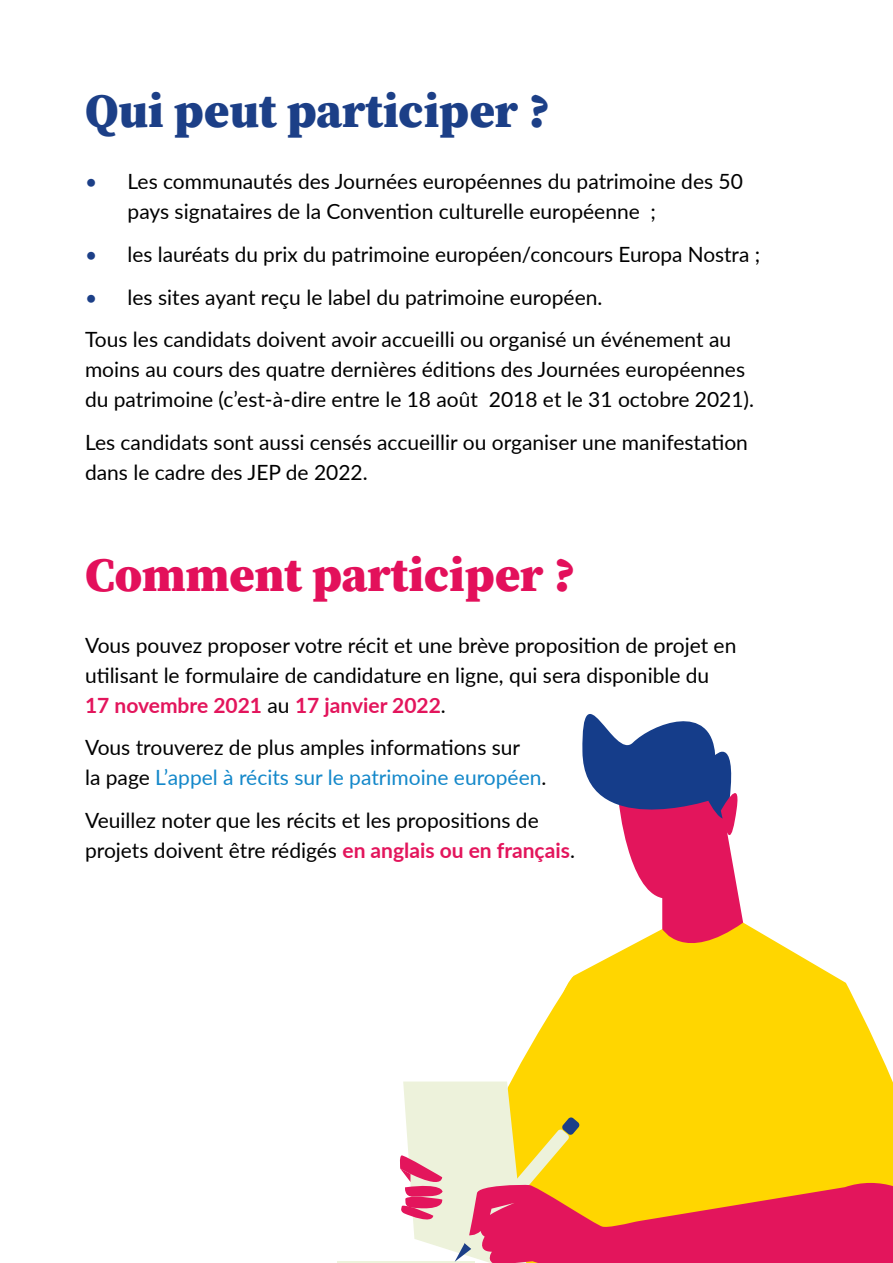
<style>
.page{position:relative;width:893px;height:1263px;background:#fff}
.page>*{position:absolute;margin:0;border:0;box-sizing:border-box;transform-origin:0 0}
.t1{font:48px "Source Serif Variable";color:#e3105b}
.t2{font:48px "Source Serif Variable";color:#1c3f87}
.t3{font:21px/30px "Lato";color:#000}
.s1{color:#1c3f87}
.s2{font-weight:700;color:#e3155c}
.s3{color:#1488ca}
</style>
<div class="page">
<hr style="left:337px;top:1261px;width:138px;height:2px;background:#edf2db">
<svg style="left:573px;top:922px;width:261px;height:54px;fill:#ffd600"></svg>
<svg style="left:581px;top:714px;width:162px;height:250px"></svg>
<svg style="left:400px;top:976px;width:493px;height:287px;background:#f7b94c"></svg>
<h1 class="t2" style="left:85px;top:79px;width:467px">Qui peut participer ?</h1>
<p class="t3" style="left:128px;top:166px;width:617px;text-indent:-43px"><span class="s1">•</span> Les communautés des Journées européennes du patrimoine des 50 pays signataires de la Convention culturelle européenne ;</p>
<p class="t3" style="left:85px;top:238px;width:677px"><span class="s1">•</span> les lauréats du prix du patrimoine européen/concours Europa Nostra ;</p>
<p class="t3" style="left:85px;top:275px;width:648px;line-height:42.8px"><span class="s1">•</span> les sites ayant reçu le label du patrimoine européen.<br>Tous les candidats doivent avoir accueilli ou organisé un événement au</p>
<p class="t3" style="left:85px;top:354px;width:671px">moins au cours des quatre dernières éditions des Journées européennes du patrimoine (c’est-à-dire entre le 18 août 2018 et le 31 octobre 2021).</p>
<p class="t3" style="left:85px;top:427px;width:664px">Les candidats sont aussi censés accueillir ou organiser une manifestation dans le cadre des JEP de 2022.</p>
<h1 class="t1" style="left:85px;top:543px;width:492px">Comment participer ?</h1>
<p class="t3" style="left:85px;top:629px;width:653px">Vous pouvez proposer votre récit et une brève proposition de projet en utilisant le formulaire de candidature en ligne, qui sera disponible du<br><span class="s2">17 novembre 2021</span> au <span class="s2">17 janvier 2022</span>.</p>
<p class="t3" style="left:85px;top:732px;width:463px">Vous trouverez de plus amples informations sur<br>la page <span class="s3">L’appel à récits sur le patrimoine européen</span>.</p>
<p class="t3" style="left:85px;top:805px;width:491px">Veuillez noter que les récits et les propositions de projets doivent être rédigés <span class="s2">en anglais ou en français</span>.</p>
</div>
